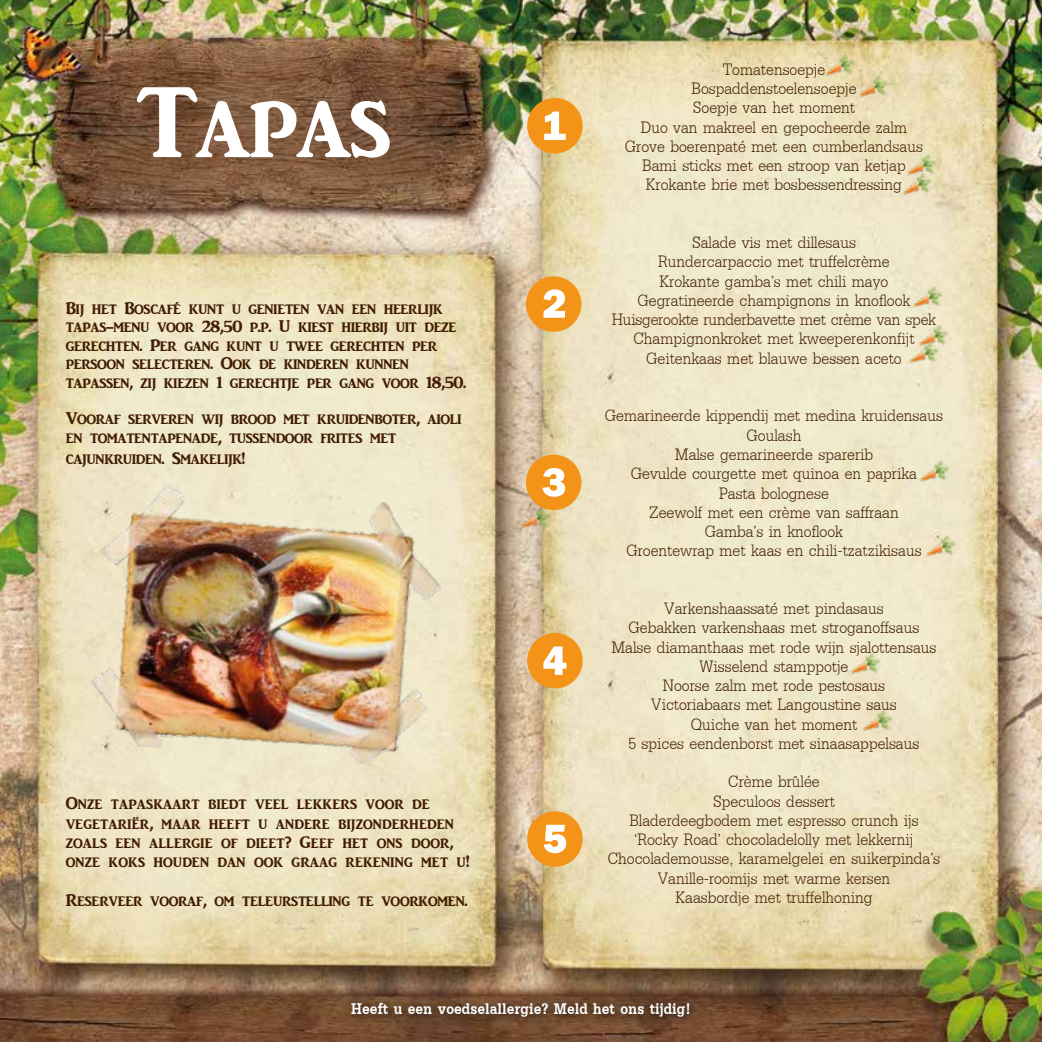
<style>
.page{position:relative;width:1042px;height:1042px;background:#fff}
.page>*{position:absolute;margin:0;border:0;box-sizing:border-box;transform-origin:0 0}
.t1{font:103.25px "ARJULIAN";letter-spacing:-.02em;color:#fff}
.t2{font:24.5px/19.2px "Dillenia UPC";color:#411c00;text-align:center}
.t3{font:24.5px "Dillenia UPC Bold";color:#fff}
.t4{font:17.5px/18.4px "ARJULIAN";letter-spacing:-.025em;color:#411c00}
.t5{font:17.5px/19.2px "ARJULIAN";color:#411c00}
</style>
<div class="page">
<img style="left:0;top:0;width:1042px;height:1042px">
<img style="left:6px;top:474px;width:451px;height:296px">
<div style="left:344px;top:996px;width:356px;height:31px;background:#000;opacity:.75"></div>
<div style="left:527px;top:811px;width:56px;height:56px;background:#f39317;border-radius:50%"></div>
<svg style="left:543px;top:825px;width:23px;height:28px"></svg>
<div style="left:527px;top:633px;width:56px;height:55px;background:#f39317;border-radius:50%"></div>
<svg style="left:543px;top:646px;width:23px;height:29px"></svg>
<div style="left:526px;top:455px;width:55px;height:55px;background:#f39317;border-radius:50%"></div>
<svg style="left:542px;top:468px;width:23px;height:29px"></svg>
<div style="left:526px;top:276px;width:55px;height:56px;background:#f39317;border-radius:50%"></div>
<svg style="left:543px;top:289px;width:22px;height:29px"></svg>
<div style="left:527px;top:98px;width:56px;height:55px;background:#f39317;border-radius:50%"></div>
<svg style="left:544px;top:111px;width:22px;height:29px"></svg>
<img style="left:815px;top:50px;width:45px;height:39px">
<img style="left:848px;top:72px;width:46px;height:38px">
<img style="left:896px;top:151px;width:46px;height:37px">
<img style="left:892px;top:169px;width:45px;height:39px">
<img style="left:899px;top:339px;width:45px;height:37px">
<img style="left:902px;top:283px;width:46px;height:37px">
<img style="left:915px;top:532px;width:46px;height:37px">
<img style="left:909px;top:457px;width:45px;height:37px">
<img style="left:852px;top:706px;width:45px;height:38px">
<img style="left:840px;top:649px;width:45px;height:38px">
<img style="left:908px;top:321px;width:45px;height:38px">
<img style="left:510px;top:504px;width:46px;height:37px">
<h1 class="t1" style="left:137px;top:67px;width:256px">Tapas</h1>
<p class="t4" style="left:66px;top:299px;width:402px">Bij het Boscafé kunt u genieten van een heerlijk tapas-menu voor 28,50 p.p. U kiest hierbij uit deze gerechten. Per gang kunt u twee gerechten per persoon selecteren. Ook de kinderen kunnen tapassen, zij kiezen 1 gerechtje per gang voor 18,50.</p>
<p class="t4" style="left:66px;top:409px;width:397px">Vooraf serveren wij brood met kruidenboter, aioli en tomatentapenade, tussendoor frites met</p>
<p class="t4" style="left:66px;top:449px;width:181px">cajunkruiden. Smakelijk!</p>
<p class="t5" style="left:66px;top:794px;width:405px">Onze tapaskaart biedt veel lekkers voor de vegetariër, maar heeft u andere bijzonderheden zoals een allergie of dieet? Geef het ons door, onze koks houden dan ook graag rekening met u!</p>
<p class="t4" style="left:66px;top:891px;width:403px">Reserveer vooraf, om teleurstelling te voorkomen.</p>
<p class="t2" style="left:625px;top:59px;width:299px">Tomatensoepje<br>Bospaddenstoelensoepje<br>Soepje van het moment<br>Duo van makreel en gepocheerde zalm<br>Grove boerenpaté met een cumberlandsaus<br>Bami sticks met een stroop van ketjap<br>Krokante brie met bosbessendressing</p>
<p class="t2" style="left:612px;top:233px;width:326px">Salade vis met dillesaus<br>Rundercarpaccio met truffelcrème<br>Krokante gamba’s met chili mayo Gegratineerde champignons in knoflook Huisgerookte runderbavette met crème van spek Champignonkroket met kweeperenkonfijt Geitenkaas met blauwe bessen aceto</p>
<p class="t2" style="left:605px;top:406px;width:339px">Gemarineerde kippendij met medina kruidensaus<br>Goulash<br>Malse gemarineerde sparerib<br>Gevulde courgette met quinoa en paprika<br>Pasta bolognese<br>Zeewolf met een crème van saffraan<br>Gamba’s in knoflook<br>Groentewrap met kaas en chili-tzatzikisaus</p>
<p class="t2" style="left:611px;top:599px;width:327px">Varkenshaassaté met pindasaus<br>Gebakken varkenshaas met stroganoffsaus Malse diamanthaas met rode wijn sjalottensaus Wisselend stamppotje<br>Noorse zalm met rode pestosaus<br>Victoriabaars met Langoustine saus<br>Quiche van het moment<br>5 spices eendenborst met sinaasappelsaus</p>
<p class="t2" style="left:608px;top:772px;width:334px">Crème brûlée<br>Speculoos dessert<br>Bladerdeegbodem met espresso crunch ijs ‘Rocky Road’ chocoladelolly met lekkernij Chocolademousse, karamelgelei en suikerpinda’s Vanille-roomijs met warme kersen<br>Kaasbordje met truffelhoning</p>
<p class="t3" style="left:351px;top:992px;width:341px">Heeft u een voedselallergie? Meld het ons tijdig!</p>
</div>
